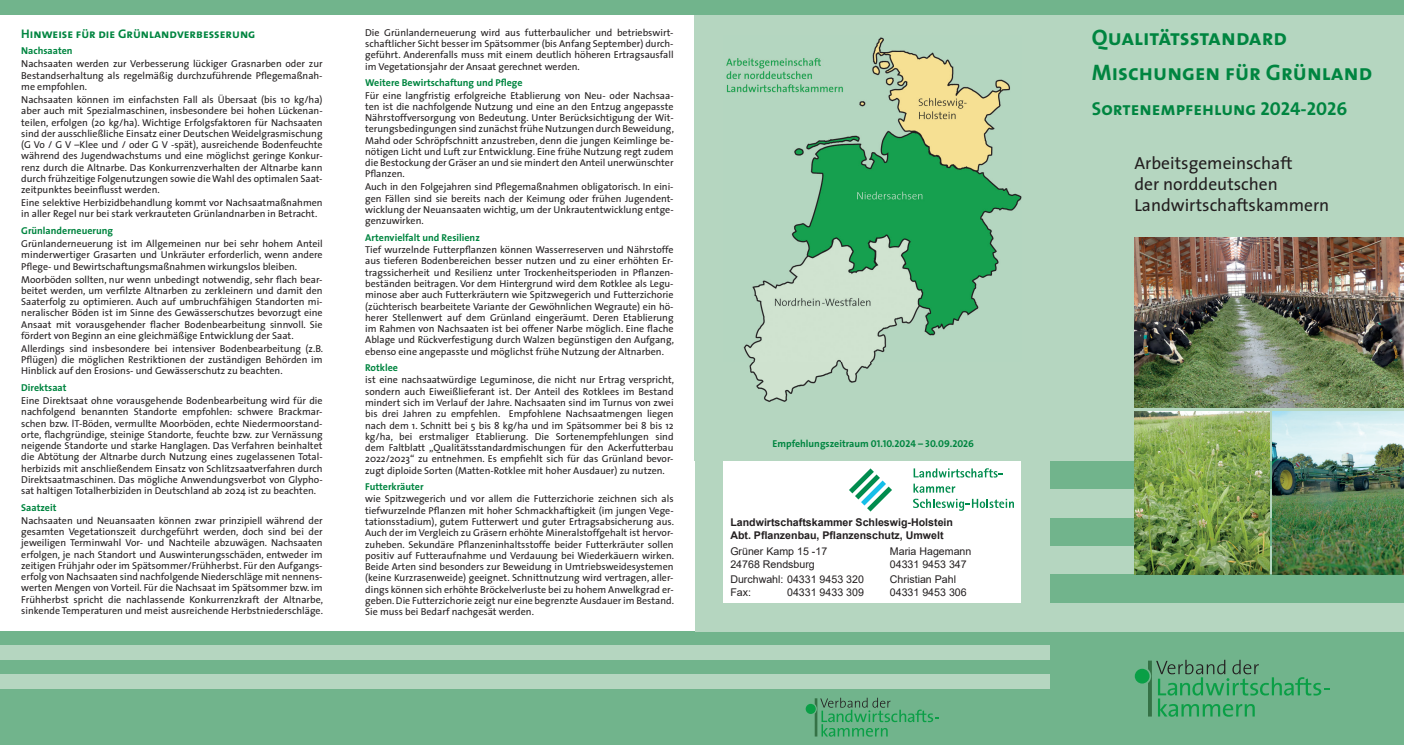
<style>
.page{position:relative;width:1404px;height:745px;background:#fff}
.page>*{position:absolute;margin:0;border:0;box-sizing:border-box;transform-origin:0 0}
.t1{font:22.5px/35px "The Sans Bold Caps";color:#008540}
.t2{font:18.75px "The Sans Bold Caps";color:#008540}
.t3{font:17.5px/21px "The Sans";color:#231f20}
.t4{font:12.5px "The Sans Bold Caps";color:#008540}
.t5{font:10.62px/12.8px "Arial";color:#231f20}
.t6{font:700 10.62px/12.8px "Arial";color:#231f20}
.t7{font:10px/11.2px "The Sans";color:#231f20;text-align:justify}
.t8{font:700 10px "The Sans";color:#008540}
.t9{font:10px "The Sans Bold Caps";color:#008540}
.s1{font-family:"The Sans";font-weight:700}
</style>
<div class="page">
<div style="left:1049px;top:517px;width:354px;height:29px;background:#71b48c"></div>
<div style="left:694px;top:14px;width:709px;height:447px;background:#b5d6c0"></div>
<div style="left:1049px;top:461px;width:354px;height:28px;background:#71b48c"></div>
<div style="left:1049px;top:489px;width:354px;height:28px;background:#b5d6c0"></div>
<div style="left:1049px;top:546px;width:354px;height:28px;background:#b5d6c0"></div>
<div style="left:1049px;top:631px;width:354px;height:113px;background:#71b48c"></div>
<div style="left:0;top:0;width:1403px;height:14px;background:#71b48c"></div>
<div style="left:0;top:687px;width:1049px;height:57px;background:#71b48c"></div>
<div style="left:0;top:659px;width:1049px;height:14px;background:#71b48c"></div>
<div style="left:0;top:631px;width:1049px;height:14px;background:#71b48c"></div>
<div style="left:1049px;top:574px;width:354px;height:28px;background:#71b48c"></div>
<div style="left:694px;top:461px;width:355px;height:170px;background:#b5d6c0"></div>
<div style="left:0;top:645px;width:1049px;height:14px;background:#b5d6c0"></div>
<div style="left:0;top:673px;width:1049px;height:14px;background:#b5d6c0"></div>
<div style="left:1049px;top:602px;width:354px;height:29px;background:#b5d6c0"></div>
<svg style="left:1147px;top:659px;width:182px;height:57px"></svg>
<div style="left:1134px;top:668px;width:15px;height:15px;background:#0a9f46;border-radius:50%"></div>
<svg style="left:814px;top:697px;width:124px;height:39px"></svg>
<div style="left:805px;top:703px;width:10px;height:10px;background:#0a9f46;border-radius:50%"></div>
<img style="left:1134px;top:237px;width:269px;height:170px">
<img style="left:726px;top:37px;width:295px;height:365px">
<img style="left:1134px;top:411px;width:135px;height:163px">
<img style="left:1272px;top:411px;width:131px;height:163px">
<div style="left:723px;top:461px;width:297px;height:141px;background:#fff"></div>
<svg style="left:913px;top:498px;width:100px;height:12px"></svg>
<svg style="left:913px;top:483px;width:42px;height:9px"></svg>
<svg style="left:913px;top:468px;width:90px;height:9px"></svg>
<svg style="left:849px;top:468px;width:43px;height:43px"></svg>
<p class="t4" style="left:21px;top:26px;width:236px">Hinweise für die Grünlandverbesserung</p>
<p class="t8" style="left:21px;top:45px;width:53px">Nachsaaten</p>
<p class="t7" style="left:21px;top:58px;width:303px">Nachsaaten werden zur Verbesserung lückiger Grasnarben oder zur Bestandserhaltung als regelmäßig durchzuführende Pflegemaßnah&shy;me empfohlen.</p>
<p class="t7" style="left:21px;top:94px;width:303px">Nachsaaten können im einfachsten Fall als Übersaat (bis 10 kg/ha) aber auch mit Spezialmaschinen, insbesondere bei hohen Lückenan&shy;teilen, erfolgen (20 kg/ha). Wichtige Erfolgsfaktoren für Nachsaaten sind der ausschließliche Einsatz einer Deutschen Weidelgrasmischung (G Vo / G V –Klee und / oder G V -spät), ausreichende Bodenfeuchte während des Jugendwachstums und eine möglichst geringe Konkur&shy;renz durch die Altnarbe. Das Konkurrenzverhalten der Altnarbe kann durch frühzeitige Folgenutzungen sowie die Wahl des optimalen Saat&shy;zeitpunktes beeinflusst werden.</p>
<p class="t7" style="left:21px;top:197px;width:303px">Eine selektive Herbizidbehandlung kommt vor Nachsaatmaßnahmen in aller Regel nur bei stark verkrauteten Grünlandnarben in Betracht.</p>
<p class="t8" style="left:21px;top:224px;width:93px">Grünlanderneuerung</p>
<p class="t7" style="left:21px;top:238px;width:303px">Grünlanderneuerung ist im Allgemeinen nur bei sehr hohem Anteil minderwertiger Grasarten und Unkräuter erforderlich, wenn andere Pflege- und Bewirtschaftungsmaßnahmen wirkungslos bleiben.</p>
<p class="t7" style="left:21px;top:273px;width:303px">Moorböden sollten, nur wenn unbedingt notwendig, sehr flach bear&shy;beitet werden, um verfilzte Altnarben zu zerkleinern und damit den Saaterfolg zu optimieren. Auch auf umbruchfähigen Standorten mi&shy;neralischer Böden ist im Sinne des Gewässerschutzes bevorzugt eine Ansaat mit vorausgehender flacher Bodenbearbeitung sinnvoll. Sie fördert von Beginn an eine gleichmäßige Entwicklung der Saat.</p>
<p class="t7" style="left:21px;top:343px;width:303px">Allerdings sind insbesondere bei intensiver Bodenbearbeitung (z.B.<br>Pflügen) die möglichen Restriktionen der zuständigen Behörden im Hinblick auf den Erosions- und Gewässerschutz zu beachten.</p>
<p class="t8" style="left:21px;top:381px;width:47px">Direktsaat</p>
<p class="t7" style="left:21px;top:395px;width:303px">Eine Direktsaat ohne vorausgehende Bodenbearbeitung wird für die nachfolgend benannten Standorte empfohlen: schwere Brackmar&shy;schen bzw. lT-Böden, vermullte Moorböden, echte Niedermoorstand&shy;orte, flachgründige, steinige Standorte, feuchte bzw. zur Vernässung neigende Standorte und starke Hanglagen. Das Verfahren beinhaltet die Abtötung der Altnarbe durch Nutzung eines zugelassenen Total&shy;herbizids mit anschließendem Einsatz von Schlitzsaatverfahren durch Direktsaatmaschinen. Das mögliche Anwendungsverbot von Glypho&shy;sat haltigen Totalherbiziden in Deutschland ab 2024 ist zu beachten.</p>
<p class="t8" style="left:21px;top:500px;width:37px">Saatzeit</p>
<p class="t7" style="left:21px;top:514px;width:303px">Nachsaaten und Neuansaaten können zwar prinzipiell während der gesamten Vegetationszeit durchgeführt werden, doch sind bei der jeweiligen Terminwahl Vor- und Nachteile abzuwägen. Nachsaaten erfolgen, je nach Standort und Auswinterungsschäden, entweder im zeitigen Frühjahr oder im Spätsommer/Frühherbst. Für den Aufgangs&shy;erfolg von Nachsaaten sind nachfolgende Niederschläge mit nennens&shy;werten Mengen von Vorteil. Für die Nachsaat im Spätsommer bzw. im Frühherbst spricht die nachlassende Konkurrenzkraft der Altnarbe, sinkende Temperaturen und meist ausreichende Herbstniederschläge.</p>
<p class="t7" style="left:365px;top:27px;width:310px">Die Grünlanderneuerung wird aus futterbaulicher und betriebswirt&shy;schaftlicher Sicht besser im Spätsommer (bis Anfang September) durch&shy;geführt. Anderenfalls muss mit einem deutlich höheren Ertragsausfall im Vegetationsjahr der Ansaat gerechnet werden.</p>
<p class="t8" style="left:365px;top:76px;width:159px">Weitere Bewirtschaftung und Pflege</p>
<p class="t7" style="left:365px;top:90px;width:310px">Für eine langfristig erfolgreiche Etablierung von Neu- oder Nachsaa&shy;ten ist die nachfolgende Nutzung und eine an den Entzug angepasste Nährstoffversorgung von Bedeutung. Unter Berücksichtigung der Wit&shy;terungsbedingungen sind zunächst frühe Nutzungen durch Beweidung, Mahd oder Schröpfschnitt anzustreben, denn die jungen Keimlinge be&shy;nötigen Licht und Luft zur Entwicklung. Eine frühe Nutzung regt zudem die Bestockung der Gräser an und sie mindert den Anteil unerwünschter Pflanzen.</p>
<p class="t7" style="left:365px;top:181px;width:310px">Auch in den Folgejahren sind Pflegemaßnahmen obligatorisch. In eini&shy;gen Fällen sind sie bereits nach der Keimung oder frühen Jugendent&shy;wicklung der Neuansaaten wichtig, um der Unkrautentwicklung entge&shy;genzuwirken.</p>
<p class="t8" style="left:365px;top:231px;width:116px">Artenvielfalt und Resilienz</p>
<p class="t7" style="left:365px;top:244px;width:310px">Tief wurzelnde Futterpflanzen können Wasserreserven und Nährstoffe aus tieferen Bodenbereichen besser nutzen und zu einer erhöhten Er&shy;tragssicherheit und Resilienz unter Trockenheitsperioden in Pflanzen&shy;beständen beitragen. Vor dem Hintergrund wird dem Rotklee als Legu&shy;minose aber auch Futterkräutern wie Spitzwegerich und Futterzichorie (züchterisch bearbeitete Variante der Gewöhnlichen Wegraute) ein hö&shy;herer Stellenwert auf dem Grünland eingeräumt. Deren Etablierung im Rahmen von Nachsaaten ist bei offener Narbe möglich. Eine flache Ablage und Rückverfestigung durch Walzen begünstigen den Aufgang, ebenso eine angepasste und möglichst frühe Nutzung der Altnarben.</p>
<p class="t8" style="left:365px;top:361px;width:34px">Rotklee</p>
<p class="t7" style="left:365px;top:374px;width:310px">ist eine nachsaatwürdige Leguminose, die nicht nur Ertrag verspricht, sondern auch Eiweißlieferant ist. Der Anteil des Rotklees im Bestand mindert sich im Verlauf der Jahre. Nachsaaten sind im Turnus von zwei bis drei Jahren zu empfehlen. Empfohlene Nachsaatmengen liegen nach dem 1. Schnitt bei 5 bis 8 kg/ha und im Spätsommer bei 8 bis 12 kg/ha, bei erstmaliger Etablierung. Die Sortenempfehlungen sind dem Faltblatt „Qualitätsstandardmischungen für den Ackerfutterbau 2022/2023“ zu entnehmen. Es empfiehlt sich für das Grünland bevor&shy;zugt diploide Sorten (Matten-Rotklee mit hoher Ausdauer) zu nutzen.</p>
<p class="t8" style="left:365px;top:480px;width:60px">Futterkräuter</p>
<p class="t7" style="left:365px;top:493px;width:310px">wie Spitzwegerich und vor allem die Futterzichorie zeichnen sich als tiefwurzelnde Pflanzen mit hoher Schmackhaftigkeit (im jungen Vege&shy;tationsstadium), gutem Futterwert und guter Ertragsabsicherung aus.<br>Auch der im Vergleich zu Gräsern erhöhte Mineralstoffgehalt ist hervor&shy;zuheben. Sekundäre Pflanzeninhaltsstoffe beider Futterkräuter sollen positiv auf Futteraufnahme und Verdauung bei Wiederkäuern wirken.<br>Beide Arten sind besonders zur Beweidung in Umtriebsweidesystemen (keine Kurzrasenweide) geeignet. Schnittnutzung wird vertragen, aller&shy;dings können sich erhöhte Bröckelverluste bei zu hohem Anwelkgrad er&shy;geben. Die Futterzichorie zeigt nur eine begrenzte Ausdauer im Bestand.<br>Sie muss bei Bedarf nachgesät werden.</p>
<p class="t9" style="left:772px;top:437px;width:203px"><span class="s1">Empfehlungszeitraum</span> 01.10.2024 – 30.09.2026</p>
<p class="t6" style="left:730px;top:516px;width:224px">Landwirtschaftskammer Schleswig-Holstein<br>Abt. Pflanzenbau, Pflanzenschutz, Umwelt</p>
<p class="t5" style="left:730px;top:544px;width:98px">Grüner Kamp 15 -17<br>24768 Rendsburg</p>
<p class="t5" style="left:730px;top:572px;width:135px">Durchwahl: 04331 9453 320<br>Fax:</p>
<p class="t5" style="left:889px;top:544px;width:83px">Maria Hagemann<br>04331 9453 347</p>
<p class="t5" style="left:889px;top:572px;width:78px">Christian Pahl<br>04331 9453 306</p>
<p class="t5" style="left:787px;top:585px;width:78px">04331 9433 309</p>
<h1 class="t1" style="left:1091px;top:20px;width:281px">Qualitätsstandard<br>Mischungen für Grünland</h1>
<h2 class="t2" style="left:1091px;top:97px;width:257px">Sortenempfehlung 2024-2026</h2>
<h3 class="t3" style="left:1134px;top:153px;width:196px">Arbeitsgemeinschaft<br>der norddeutschen<br>Landwirtschaftskammern</h3>
</div>
